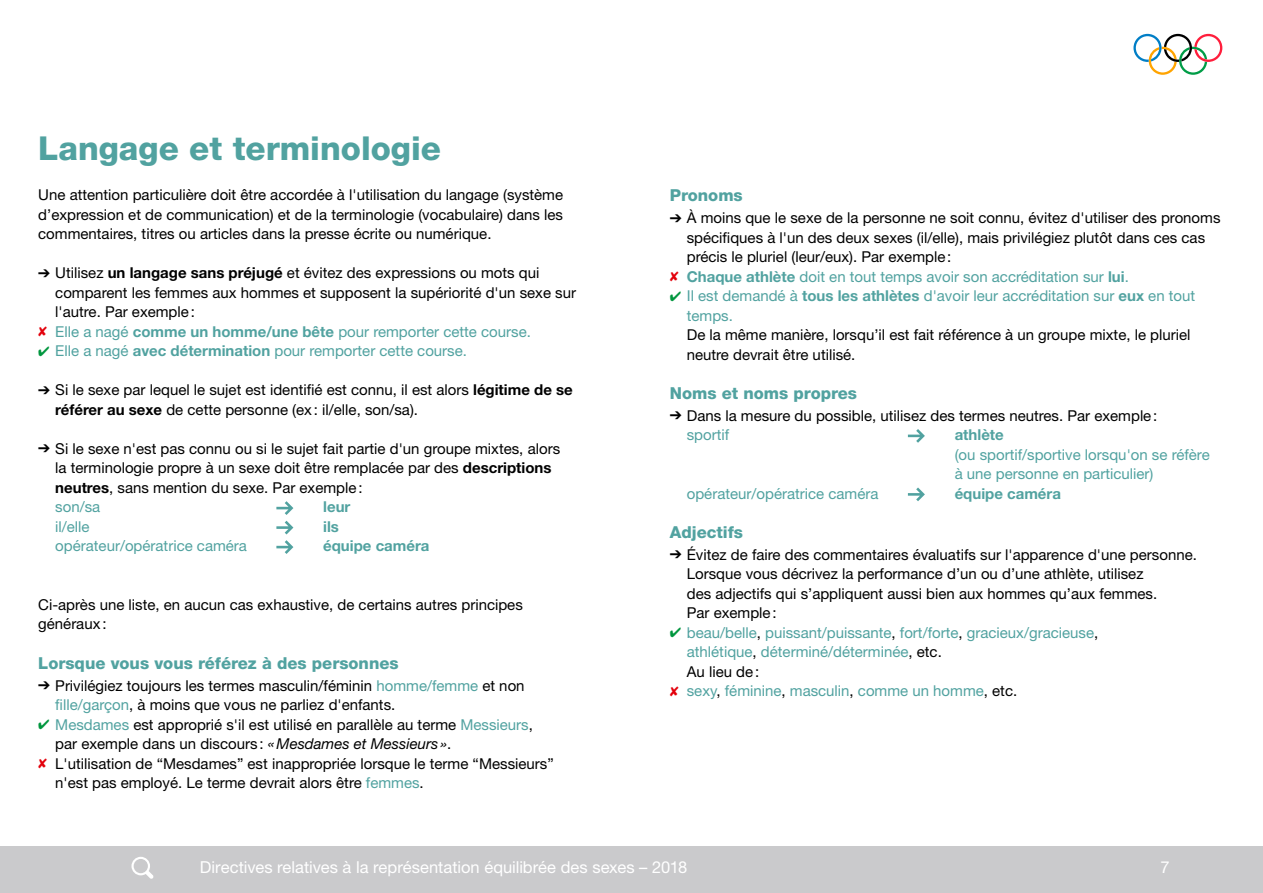
<style>
.page{position:relative;width:1263px;height:893px;background:#fff}
.page>*{position:absolute;margin:0;border:0;box-sizing:border-box;transform-origin:0 0}
.t1{font:800 33px "Helvetica Neue LT Std";color:#51a2a0}
.t2{font:800 16.5px "Helvetica Neue LT Std";color:#51a2a0}
.t3{font:16.5px "Helvetica Neue LT Std";color:#fff}
.t4{font:15px/19.5px "Helvetica Neue LT Std";color:#000}
.t5{font:15px/19.5px "Helvetica Neue LT Std";color:#51a2a0}
.t6{font:700 15px "Helvetica Neue LT Std";color:#51a2a0}
.s1{font-weight:700}
.s2{color:#e3000b}
.s3{color:#00963e}
.s4{color:#51a2a0}
.s5{font-style:italic}
.s6{color:#000}
</style>
<div class="page">
<svg style="left:276px;top:501px;width:17px;height:14px"></svg>
<svg style="left:276px;top:521px;width:17px;height:13px"></svg>
<svg style="left:276px;top:540px;width:17px;height:14px"></svg>
<svg style="left:908px;top:429px;width:17px;height:14px"></svg>
<svg style="left:908px;top:487px;width:17px;height:14px"></svg>
<div style="left:0;top:846px;width:1263px;height:47px;background:#cacacc"></div>
<svg style="left:1133px;top:34px;width:89px;height:41px"></svg>
<svg style="left:131px;top:857px;width:23px;height:22px"></svg>
<h1 class="t1" style="left:38px;top:128px;width:404px">Langage et terminologie</h1>
<p class="t4" style="left:38px;top:185px;width:526px;text-align:justify">Une attention particulière doit être accordée à l'utilisation du langage (système d’expression et de communication) et de la terminologie (vocabulaire) dans les commentaires, titres ou articles dans la presse écrite ou numérique.</p>
<p class="t4" style="left:38px;top:263px;width:503px">➔ Utilisez <span class="s1">un langage sans préjugé</span> et évitez des expressions ou mots qui</p>
<p class="t4" style="left:55px;top:283px;width:522px">comparent les femmes aux hommes et supposent la supériorité d'un sexe sur</p>
<p class="t4" style="left:55px;top:302px;width:141px">l'autre. Par exemple:</p>
<p class="t5" style="left:38px;top:322px;width:492px"><span class="s2">✘</span> Elle a nagé <span class="s1">comme un homme/une bête</span> pour remporter cette course.</p>
<p class="t5" style="left:38px;top:341px;width:428px"><span class="s3">✔</span> Elle a nagé <span class="s1">avec détermination</span> pour remporter cette course.</p>
<p class="t4" style="left:55px;top:380px;width:519px;text-indent:-17px">➔ Si le sexe par lequel le sujet est identifié est connu, il est alors <span class="s1">légitime de se référer au sexe</span> de cette personne (ex: il/elle, son/sa).</p>
<p class="t4" style="left:55px;top:439px;width:506px;text-indent:-17px">➔ Si le sexe n'est pas connu ou si le sujet fait partie d'un groupe mixtes, alors la terminologie propre à un sexe doit être remplacée par des <span class="s1">descriptions neutres</span>, sans mention du sexe. Par exemple:<br><span class="s4">son/sa</span></p>
<p class="t6" style="left:323px;top:498px;width:29px">leur</p>
<p class="t5" style="left:55px;top:517px;width:36px">il/elle</p>
<p class="t6" style="left:323px;top:517px;width:17px">ils</p>
<p class="t5" style="left:55px;top:536px;width:193px">opérateur/opératrice caméra</p>
<p class="t6" style="left:323px;top:537px;width:108px">équipe caméra</p>
<p class="t4" style="left:38px;top:595px;width:486px">Ci-après une liste, en aucun cas exhaustive, de certains autres principes généraux:</p>
<p class="t2" style="left:38px;top:653px;width:362px">Lorsque vous vous référez à des personnes</p>
<p class="t4" style="left:55px;top:675px;width:471px;text-indent:-17px">➔ Privilégiez toujours les termes masculin/féminin <span class="s4">homme/femme</span> et non <span class="s4">fille/garçon</span>, à moins que vous ne parliez d'enfants.</p>
<p class="t4" style="left:38px;top:714px;width:496px"><span class="s3">✔</span> <span class="s4">Mesdames</span> est approprié s'il est utilisé en parallèle au terme <span class="s4">Messieurs</span>,</p>
<p class="t4" style="left:55px;top:734px;width:395px">par exemple dans un discours : <span class="s5">«Mesdames et Messieurs »</span>.</p>
<p class="t4" style="left:38px;top:753px;width:517px"><span class="s2">✘</span> L'utilisation de “Mesdames” est inappropriée lorsque le terme “Messieurs”</p>
<p class="t4" style="left:55px;top:773px;width:367px">n'est pas employé. Le terme devrait alors être <span class="s4">femmes</span>.</p>
<p class="t2" style="left:670px;top:186px;width:75px">Pronoms</p>
<p class="t4" style="left:670px;top:208px;width:552px">➔ À moins que le sexe de la personne ne soit connu, évitez d'utiliser des pronoms</p>
<p class="t4" style="left:687px;top:227px;width:520px">spécifiques à l'un des deux sexes (il/elle), mais privilégiez plutôt dans ces cas</p>
<p class="t4" style="left:687px;top:247px;width:266px">précis le pluriel (leur/eux). Par exemple:</p>
<p class="t5" style="left:670px;top:266px;width:458px"><span class="s2">✘</span> <span class="s1">Chaque athlète</span> doit en tout temps avoir son accréditation sur <span class="s1">lui</span>.</p>
<p class="t5" style="left:687px;top:286px;width:510px;text-indent:-17px"><span class="s3">✔</span> Il est demandé à <span class="s1">tous les athlètes</span> d'avoir leur accréditation sur <span class="s1">eux</span> en tout temps.</p>
<p class="t4" style="left:687px;top:325px;width:505px">De la même manière, lorsqu’il est fait référence à un groupe mixte, le pluriel neutre devrait être utilisé.</p>
<p class="t2" style="left:670px;top:383px;width:189px">Noms et noms propres</p>
<p class="t4" style="left:687px;top:405px;width:472px;text-indent:-17px">➔ Dans la mesure du possible, utilisez des termes neutres. Par exemple: <span class="s4">sportif</span></p>
<p class="t6" style="left:955px;top:426px;width:51px">athlète</p>
<p class="t5" style="left:955px;top:444px;width:257px">(ou sportif/sportive lorsqu'on se réfère à une personne en particulier)</p>
<p class="t5" style="left:687px;top:483px;width:193px">opérateur/opératrice caméra</p>
<p class="t6" style="left:955px;top:484px;width:108px">équipe caméra</p>
<p class="t2" style="left:670px;top:522px;width:75px">Adjectifs</p>
<p class="t4" style="left:687px;top:545px;width:509px;text-indent:-17px">➔ Évitez de faire des commentaires évaluatifs sur l'apparence d'une personne.<br>Lorsque vous décrivez la performance d’un ou d’une athlète, utilisez<br>des adjectifs qui s’appliquent aussi bien aux hommes qu’aux femmes.<br>Par exemple:</p>
<p class="t5" style="left:670px;top:623px;width:430px"><span class="s3">✔</span> beau/belle<span class="s6">,</span> puissant/puissante<span class="s6">,</span> fort/forte<span class="s6">,</span> gracieux/gracieuse<span class="s6">,</span></p>
<p class="t5" style="left:687px;top:642px;width:254px">athlétique<span class="s6">,</span> déterminé/déterminée<span class="s6">, etc.</span></p>
<p class="t4" style="left:687px;top:662px;width:74px">Au lieu de:</p>
<p class="t5" style="left:670px;top:681px;width:346px"><span class="s2">✘</span> sexy<span class="s6">,</span> féminine<span class="s6">,</span> masculin<span class="s6">,</span> comme un homme<span class="s6">, etc.</span></p>
<p class="t3" style="left:200px;top:858px;width:489px">Directives relatives à la représentation équilibrée des sexes – 2018</p>
<p class="t3" style="left:1160px;top:858px;width:11px">7</p>
</div>
